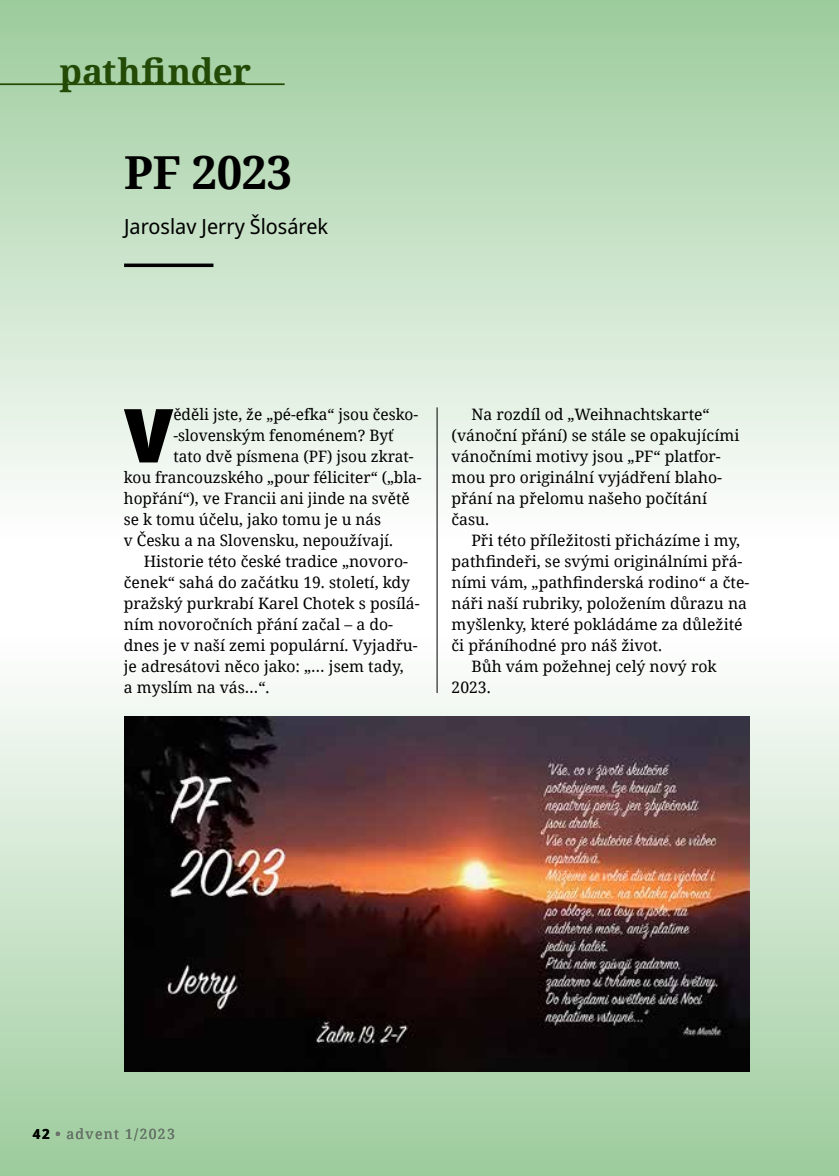
<style>
.page{position:relative;width:839px;height:1176px;background:#fff}
.page>*{position:absolute;margin:0;border:0;box-sizing:border-box;transform-origin:0 0}
.t1{font:74.55px "Noto Sans Display";color:#000}
.t2{font:700 45.5px "Noto Serif";letter-spacing:-.01em;color:#000}
.t3{font:700 35px "Noto Serif";letter-spacing:-.005em;color:#365b0a}
.t4{font:21px "Noto Sans Display";color:#000}
.t5{font:15.75px/21px "Noto Serif";color:#000}
.t6{font:14px "Noto Serif";letter-spacing:.09em;color:#6f7070}
.s1{font-family:"Noto Sans Display";color:#000}
.s2{font-family:"Noto Sans Display"}
</style>
<div class="page">
<hr style="left:838px;top:630px;width:1px;height:546px;background:#007b00">
<div style="left:0;top:630px;width:838px;height:546px;background:linear-gradient(to bottom,#fff,#9ccb9c)"></div>
<hr style="left:838px;top:0;width:1px;height:546px;background:#007b00">
<div style="left:0;top:0;width:838px;height:546px;background:linear-gradient(to bottom,#9ccb9c,#fff)"></div>
<hr style="left:436px;top:407px;width:1px;height:286px;background:#000">
<svg style="left:124px;top:263px;width:89px;height:4px"></svg>
<img style="left:124px;top:716px;width:625px;height:355px">
<hr style="left:0;top:83px;width:284px;height:2px;background:#365b0a">
<h3 class="t3" style="left:60px;top:47px;width:193px">pathfinder</h3>
<h2 class="t2" style="left:124px;top:140px;width:170px">PF 2023</h2>
<h3 class="t4" style="left:124px;top:211px;width:206px">Jaroslav Jerry Šlosárek</h3>
<h1 class="t1" style="left:124px;top:382px;width:51px">V</h1>
<p class="t5" style="left:173px;top:404px;width:246px">ěděli jste, že „pé-efka“ jsou česko-</p>
<p class="t5" style="left:173px;top:425px;width:222px">-slovenským fenoménem? Byť</p>
<p class="t5" style="left:173px;top:446px;width:242px">tato dvě písmena (PF) jsou zkrat-</p>
<p class="t5" style="left:124px;top:467px;width:299px">kou francouzského „pour féliciter“ („bla-</p>
<p class="t5" style="left:124px;top:488px;width:287px">hopřání“), ve Francii ani jinde na světě</p>
<p class="t5" style="left:124px;top:509px;width:259px">se k tomu účelu, jako tomu je u nás</p>
<p class="t5" style="left:124px;top:530px;width:271px">v Česku a na Slovensku, nepoužívají.</p>
<p class="t5" style="left:144px;top:551px;width:266px">Historie této české tradice „novoro-</p>
<p class="t5" style="left:124px;top:572px;width:288px">čenek“ sahá do začátku 19. století, kdy</p>
<p class="t5" style="left:124px;top:593px;width:297px">pražský purkrabí Karel Chotek s posílá-</p>
<p class="t5" style="left:124px;top:614px;width:270px">ním novoročních přání začal – a do-</p>
<p class="t5" style="left:124px;top:635px;width:295px">dnes je v naší zemi populární. Vyjadřu-</p>
<p class="t5" style="left:124px;top:656px;width:281px">je adresátovi něco jako: „… jsem tady,</p>
<p class="t5" style="left:124px;top:677px;width:147px">a myslím na vás…“.</p>
<p class="t5" style="left:451px;top:404px;width:289px;text-indent:20px">Na rozdíl od „Weihnachtskarte“ (vánoční přání) se stále se opakujícími vánočními motivy jsou „PF“ platfor&shy;mou pro originální vyjádření blaho&shy;přání na přelomu našeho počítání času.</p>
<p class="t5" style="left:471px;top:529px;width:270px">Při této příležitosti přicházíme i my,</p>
<p class="t5" style="left:451px;top:550px;width:292px">pathfindeři, se svými originálními přá-</p>
<p class="t5" style="left:451px;top:571px;width:299px">ními vám, „pathfinderská rodino“ a čte-</p>
<p class="t5" style="left:451px;top:592px;width:297px">náři naší rubriky, položením důrazu na</p>
<p class="t5" style="left:451px;top:613px;width:292px">myšlenky, které pokládáme za důležité</p>
<p class="t5" style="left:451px;top:634px;width:212px">či přáníhodné pro náš život.</p>
<p class="t5" style="left:471px;top:655px;width:247px">Bůh vám požehnej celý nový rok</p>
<p class="t5" style="left:451px;top:676px;width:41px">2023.</p>
<p class="t6" style="left:33px;top:1124px;width:143px"><span class="s1">42</span> <span class="s2">•</span> advent 1/2023</p>
</div>
